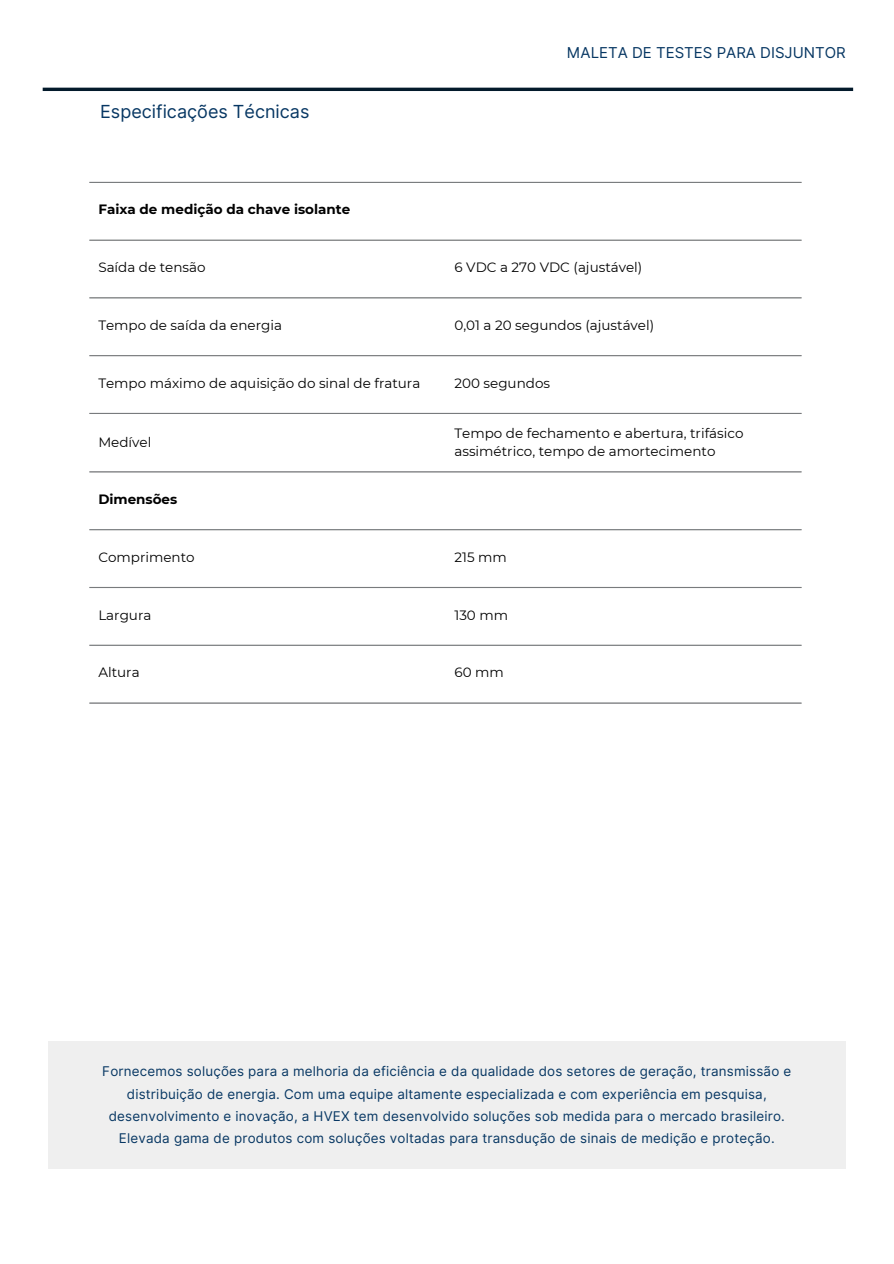
<style>
.page{position:relative;width:894px;height:1264px;background:#fff}
.page>*{position:absolute;margin:0;border:0;box-sizing:border-box;transform-origin:0 0}
.t1{font:18px "Inter";color:#073763}
.t2{font:15px "Inter";color:#073763}
.t3{font:13.5px/18px "Montserrat";color:#000}
.t4{font:700 13.5px "Montserrat";color:#000}
.t5{font:13.35px/22.4px "Inter";letter-spacing:.015em;color:#073763;text-align:center}
</style>
<div class="page">
<hr style="left:89px;top:182px;width:712px;height:1px;background:#787b7d">
<hr style="left:89px;top:239px;width:712px;height:2px;background:#787b7d">
<hr style="left:89px;top:297px;width:712px;height:1px;background:#787b7d">
<hr style="left:89px;top:355px;width:712px;height:1px;background:#787b7d">
<hr style="left:89px;top:413px;width:712px;height:1px;background:#787b7d">
<hr style="left:89px;top:471px;width:712px;height:1px;background:#787b7d">
<hr style="left:89px;top:529px;width:712px;height:1px;background:#787b7d">
<hr style="left:89px;top:587px;width:712px;height:1px;background:#787b7d">
<hr style="left:89px;top:644px;width:712px;height:1px;background:#787b7d">
<hr style="left:89px;top:702px;width:712px;height:1px;background:#787b7d">
<div style="left:48px;top:1041px;width:797px;height:127px;background:#efefef"></div>
<hr style="left:43px;top:88px;width:809px;height:3px;background:#031a2b">
<p class="t1" style="left:100px;top:101px;width:211px">Especificações Técnicas</p>
<h2 class="t4" style="left:98px;top:201px;width:253px">Faixa de medição da chave isolante</h2>
<p class="t2" style="left:566px;top:44px;width:280px">MALETA DE TESTES PARA DISJUNTOR</p>
<h1 class="t3" style="left:98px;top:258px;width:109px">Saída de tensão</h1>
<p class="t3" style="left:454px;top:258px;width:189px">6 VDC a 270 VDC (ajustável)</p>
<p class="t3" style="left:98px;top:316px;width:185px">Tempo de saída da energia</p>
<p class="t3" style="left:454px;top:316px;width:201px">0,01 a 20 segundos (ajustável)</p>
<p class="t3" style="left:98px;top:374px;width:323px">Tempo máximo de aquisição do sinal de fratura</p>
<p class="t3" style="left:454px;top:374px;width:97px">200 segundos</p>
<p class="t3" style="left:98px;top:433px;width:54px">Medível</p>
<p class="t3" style="left:454px;top:424px;width:290px">Tempo de fechamento e abertura, trifásico assimétrico, tempo de amortecimento</p>
<p class="t4" style="left:98px;top:491px;width:80px">Dimensões</p>
<p class="t3" style="left:98px;top:548px;width:98px">Comprimento</p>
<p class="t3" style="left:454px;top:548px;width:54px">215 mm</p>
<p class="t3" style="left:98px;top:605px;width:55px">Largura</p>
<p class="t3" style="left:454px;top:605px;width:55px">130 mm</p>
<p class="t3" style="left:98px;top:663px;width:43px">Altura</p>
<p class="t3" style="left:454px;top:663px;width:51px">60 mm</p>
<p class="t5" style="left:102px;top:1060px;width:690px">Fornecemos soluções para a melhoria da eficiência e da qualidade dos setores de geração, transmissão e distribuição de energia. Com uma equipe altamente especializada e com experiência em pesquisa, desenvolvimento e inovação, a HVEX tem desenvolvido soluções sob medida para o mercado brasileiro.<br>Elevada gama de produtos com soluções voltadas para transdução de sinais de medição e proteção.</p>
</div>
